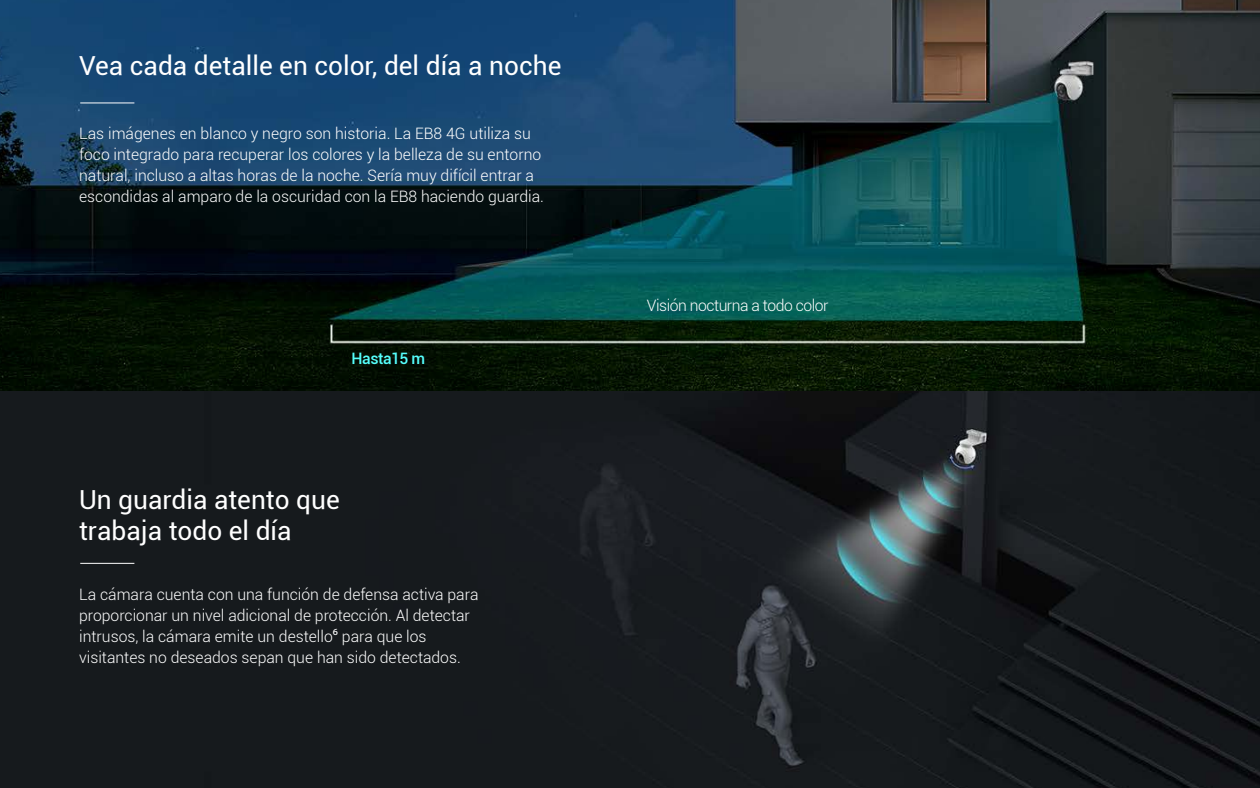
<style>
.page{position:relative;width:1260px;height:788px;background:#fff}
.page>*{position:absolute;margin:0;border:0;box-sizing:border-box;transform-origin:0 0}
.t1{font:26.25px/31.5px "Roboto";color:#fff}
.t2{font:300 15.75px/21px "Roboto";color:#fff}
.t3{font:300 15.75px "Roboto";letter-spacing:-.03em;color:#fff}
.t4{font:500 15.75px "Roboto";letter-spacing:-.03em;color:#55fffc}
.s1{font-family:"Myriad Pro";font-weight:400}
</style>
<div class="page">
<img style="left:0;top:0;width:1260px;height:788px">
<hr style="left:80px;top:102px;width:54px;height:1px;background:#fff">
<svg style="left:0;top:391px;width:1260px;height:394px;background:#181c1f"></svg>
<hr style="left:80px;top:563px;width:54px;height:1px;background:#fff">
<h1 class="t1" style="left:79px;top:49px;width:484px">Vea cada detalle en color, del día a noche</h1>
<p class="t2" style="left:79px;top:123px;width:466px">Las imágenes en blanco y negro son historia. La EB8 4G utiliza su foco integrado para recuperar los colores y la belleza de su entorno natural, incluso a altas horas de la noche. Sería muy difícil entrar a escondidas al amparo de la oscuridad con la EB8 haciendo guardia.</p>
<p class="t4" style="left:352px;top:347px;width:75px">Hasta15 m</p>
<h1 class="t1" style="left:79px;top:482px;width:262px">Un guardia atento que trabaja todo el día</h1>
<p class="t2" style="left:79px;top:583px;width:401px">La cámara cuenta con una función de defensa activa para proporcionar un nivel adicional de protección. Al detectar intrusos, la cámara emite un destello<span class="s1">6</span> para que los visitantes no deseados sepan que han sido detectados.</p>
<p class="t3" style="left:647px;top:294px;width:183px">Visión nocturna a todo color</p>
</div>
